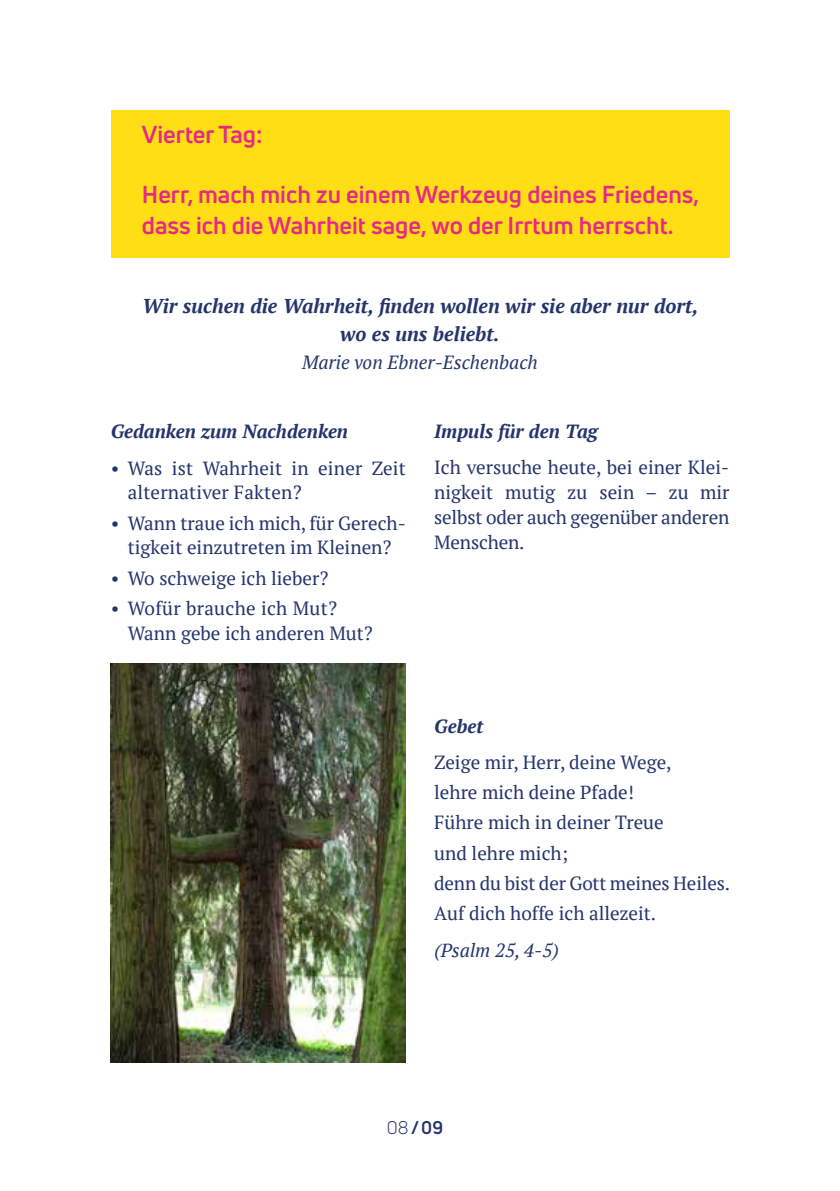
<style>
.page{position:relative;width:840px;height:1191px;background:#fff}
.page>*{position:absolute;margin:0;border:0;box-sizing:border-box;transform-origin:0 0}
.t1{font:700 24px/31.2px "Uni Neue";color:#e62987}
.t2{font:italic 700 20px/28px "PT Serif";color:#24356b;text-align:center}
.t3{font:19px/30.4px "PT Serif";color:#24356b}
.t4{font:italic 700 19px "PT Serif";color:#24356b}
.t5{font:italic 19px "PT Serif";color:#24356b}
.t6{font:700 18px "Uni Neue";color:#24356b}
.s1{font-weight:400}
</style>
<div class="page">
<div style="left:111px;top:111px;width:618px;height:147px;background:#ffde14"></div>
<img style="left:111px;top:664px;width:294px;height:399px">
<p class="t1" style="left:142px;top:118px;width:122px">Vierter Tag:</p>
<p class="t1" style="left:142px;top:178px;width:558px">Herr, mach mich zu einem Werkzeug deines Friedens, dass ich die Wahrheit sage, wo der Irrtum herrscht.</p>
<p class="t2" style="left:142px;top:292px;width:557px">Wir suchen die Wahrheit, finden wollen wir sie aber nur dort, wo es uns beliebt.</p>
<p class="t5" style="left:302px;top:350px;width:237px">Marie von Ebner-Eschenbach</p>
<p class="t4" style="left:111px;top:419px;width:239px">Gedanken zum Nachdenken</p>
<p class="t3" style="left:128px;top:455px;width:279px;line-height:24.8px;text-indent:-17px">• Was ist Wahrheit in einer Zeit alternativer Fakten?</p>
<p class="t3" style="left:111px;top:510px;width:296px;line-height:24.8px;text-align:center">• Wann traue ich mich, für Gerech&shy;tigkeit einzutreten im Kleinen?</p>
<p class="t3" style="left:111px;top:562px;width:219px">• Wo schweige ich lieber?</p>
<p class="t3" style="left:128px;top:595px;width:246px;line-height:24.8px;text-indent:-17px">• Wofür brauche ich Mut?<br>Wann gebe ich anderen Mut?</p>
<p class="t4" style="left:434px;top:419px;width:165px">Impuls für den Tag</p>
<p class="t3" style="left:434px;top:455px;width:296px;line-height:24.6px;text-align:justify">Ich versuche heute, bei einer Klei&shy;nigkeit mutig zu sein – zu mir selbst oder auch gegenüber anderen Menschen.</p>
<p class="t4" style="left:434px;top:713px;width:51px">Gebet</p>
<p class="t3" style="left:434px;top:746px;width:297px">Zeige mir, Herr, deine Wege,<br>lehre mich deine Pfade!<br>Führe mich in deiner Treue<br>und lehre mich;<br>denn du bist der Gott meines Heiles.<br>Auf dich hoffe ich allezeit.</p>
<p class="t5" style="left:434px;top:937px;width:126px">(Psalm 25, 4-5)</p>
<p class="t6" style="left:387px;top:1116px;width:59px"><span class="s1">20 8</span> / 90 3</p>
</div>
